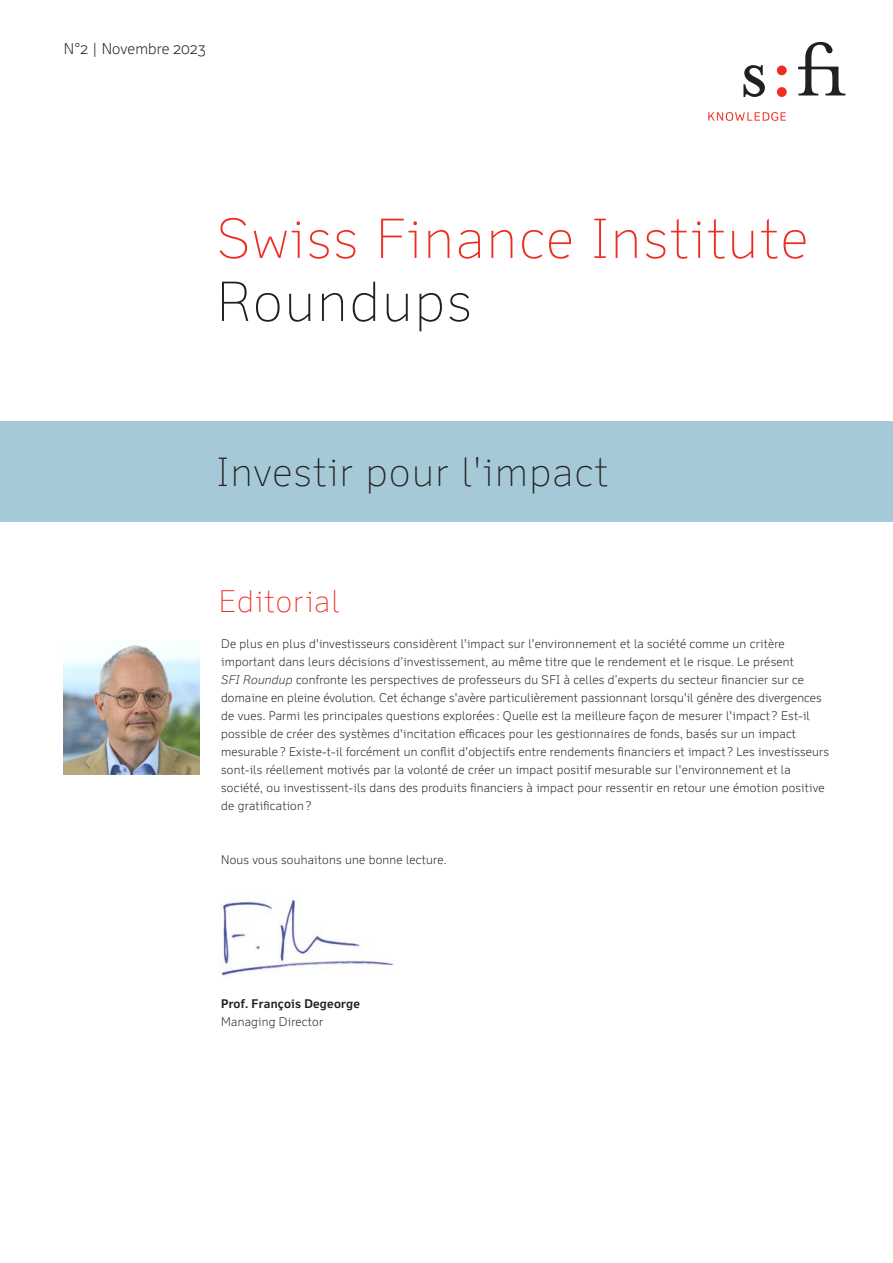
<style>
.page{position:relative;width:893px;height:1263px;background:#fff}
.page>*{position:absolute;margin:0;border:0;box-sizing:border-box;transform-origin:0 0}
.Cover_Title{font:100 54px/63px "Felbridge Pro";letter-spacing:.04em;color:#ee2e22}
.Cover_Title-2{font:100 39px "Felbridge Pro";letter-spacing:.04em;color:#231f20}
.maintitle{font:100 30px "Felbridge Pro";letter-spacing:.035em;color:#ee2e22}
.t1{font:300 15px "Felbridge Pro";letter-spacing:.01em;color:#231f20}
.Copy{font:300 12px/18px "Felbridge Pro";letter-spacing:.02em;color:#231f20}
.Copy-2{font:700 12px/18px "Felbridge Pro";letter-spacing:.02em;color:#231f20}
.s1{color:#231f20}
.s2{font-style:italic}
.s3{font-weight:300}
</style>
<div class="page">
<img style="left:64px;top:641px;width:136px;height:134px">
<img style="left:221px;top:899px;width:173px;height:77px">
<div style="left:0;top:421px;width:893px;height:100px;background:#a5c9d7"></div>
<div style="left:777px;top:65px;width:10px;height:10px;background:#ee2e22;border-radius:50%"></div>
<div style="left:777px;top:87px;width:10px;height:10px;background:#ee2e22;border-radius:50%"></div>
<svg style="left:743px;top:65px;width:22px;height:32px"></svg>
<svg style="left:798px;top:42px;width:47px;height:53px"></svg>
<svg style="left:708px;top:112px;width:78px;height:9px"></svg>
<p class="t1" style="left:64px;top:40px;width:144px">N°2 | Novembre 2023</p>
<p class="Cover_Title" style="left:217px;top:207px;width:592px">Swiss Finance Institute<br><span class="s1">Roundups</span></p>
<p class="Cover_Title-2" style="left:217px;top:448px;width:393px">Investir pour l'impact</p>
<p class="maintitle" style="left:219px;top:583px;width:122px">Editorial</p>
<p class="Copy" style="left:221px;top:634px;width:610px">De plus en plus d'investisseurs considèrent l'impact sur l'environnement et la société comme un critère important dans leurs décisions d’investissement, au même titre que le rendement et le risque. Le présent<br><span class="s2">SFI Roundup</span> confronte les perspectives de professeurs du SFI à celles d’experts du secteur financier sur ce domaine en pleine évolution. Cet échange s'avère particulièrement passionnant lorsqu'il génère des divergences de vues. Parmi les principales questions explorées : Quelle est la meilleure façon de mesurer l'impact ? Est-il possible de créer des systèmes d'incitation efficaces pour les gestionnaires de fonds, basés sur un impact mesurable ? Existe-t-il forcément un conflit d'objectifs entre rendements financiers et impact ? Les investisseurs sont-ils réellement motivés par la volonté de créer un impact positif mesurable sur l'environnement et la société, ou investissent-ils dans des produits financiers à impact pour ressentir en retour une émotion positive de gratification ?</p>
<p class="Copy" style="left:221px;top:850px;width:227px">Nous vous souhaitons une bonne lecture.</p>
<p class="Copy-2" style="left:221px;top:994px;width:140px">Prof. François Degeorge<br><span class="s3">Managing Director</span></p>
</div>
